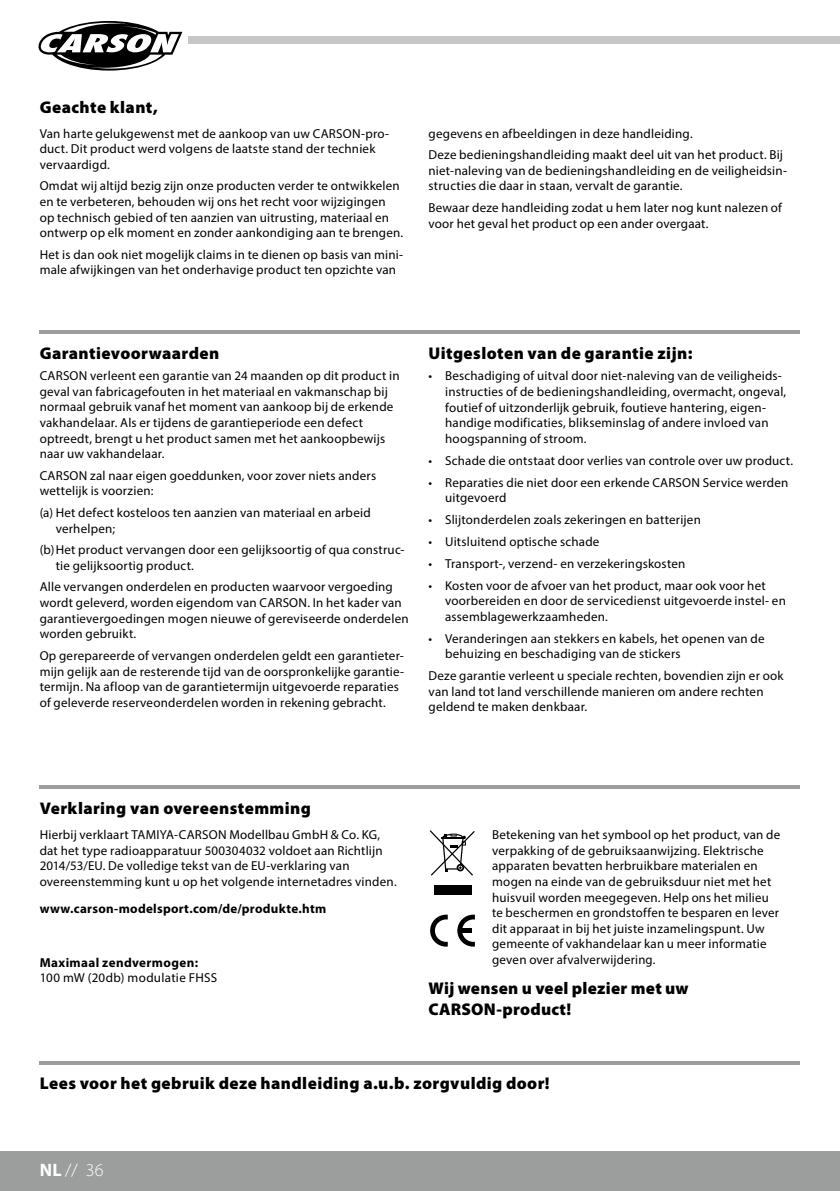
<style>
.page{position:relative;width:840px;height:1191px;background:#fff}
.page>*{position:absolute;margin:0;border:0;box-sizing:border-box;transform-origin:0 0}
.t1{font:300 18px "Myriad Pro";color:#fff}
.t2{font:900 17px/20.4px "Myriad Pro";letter-spacing:.025em;color:#000}
.t3{font:13px/15.6px "Myriad Pro";letter-spacing:.015em;color:#000}
.t4{font:700 13px "Myriad Pro";letter-spacing:.025em;color:#000}
.s1{font-weight:700}
</style>
<div class="page">
<div style="left:0;top:1151px;width:839px;height:40px;background:#9c9d9d"></div>
<hr style="left:839px;top:1151px;width:1px;height:40px;background:#9c9d9d">
<div style="left:188px;top:36px;width:651px;height:8px;background:#c5c6c6"></div>
<svg style="left:38px;top:21px;width:145px;height:50px"></svg>
<hr style="left:40px;top:330px;width:759px;height:4px;background:#9c9d9d">
<hr style="left:40px;top:785px;width:759px;height:4px;background:#9c9d9d">
<hr style="left:40px;top:1061px;width:759px;height:3px;background:#9c9d9d">
<div style="left:433px;top:885px;width:38px;height:9px;background:#000"></div>
<svg style="left:429px;top:830px;width:45px;height:45px"></svg>
<svg style="left:430px;top:914px;width:17px;height:32px"></svg>
<svg style="left:457px;top:914px;width:17px;height:32px"></svg>
<div style="left:460px;top:928px;width:11px;height:5px;background:#000"></div>
<h2 class="t2" style="left:40px;top:96px;width:119px">Geachte klant,</h2>
<p class="t3" style="left:40px;top:125px;width:350px">Van harte gelukgewenst met de aankoop van uw CARSON-pro&shy;duct. Dit product werd volgens de laatste stand der techniek vervaardigd.</p>
<p class="t3" style="left:40px;top:178px;width:365px">Omdat wij altijd bezig zijn onze producten verder te ontwikkelen en te verbeteren, behouden wij ons het recht voor wijzigingen op technisch gebied of ten aanzien van uitrusting, materiaal en ontwerp op elk moment en zonder aankondiging aan te brengen.</p>
<p class="t3" style="left:40px;top:246px;width:364px">Het is dan ook niet mogelijk claims in te dienen op basis van mini&shy;male afwijkingen van het onderhavige product ten opzichte van</p>
<p class="t3" style="left:428px;top:122px;width:356px;line-height:21.6px">gegevens en afbeeldingen in deze handleiding.<br>Deze bedieningshandleiding maakt deel uit van het product. Bij</p>
<p class="t3" style="left:428px;top:162px;width:360px">niet-naleving van de bedieningshandleiding en de veiligheidsin&shy;structies die daar in staan, vervalt de garantie.</p>
<p class="t3" style="left:428px;top:200px;width:355px">Bewaar deze handleiding zodat u hem later nog kunt nalezen of voor het geval het product op een ander overgaat.</p>
<h2 class="t2" style="left:40px;top:342px;width:181px">Garantievoorwaarden</h2>
<p class="t3" style="left:40px;top:368px;width:361px">CARSON verleent een garantie van 24 maanden op dit product in geval van fabricagefouten in het materiaal en vakmanschap bij normaal gebruik vanaf het moment van aankoop bij de erkende vakhandelaar. Als er tijdens de garantieperiode een defect optreedt, brengt u het product samen met het aankoopbewijs naar uw vakhandelaar.</p>
<p class="t3" style="left:40px;top:467px;width:338px">CARSON zal naar eigen goeddunken, voor zover niets anders wettelijk is voorzien:</p>
<p class="t3" style="left:56px;top:505px;width:316px;text-indent:-16px">(a) Het defect kosteloos ten aanzien van materiaal en arbeid verhelpen;</p>
<p class="t3" style="left:56px;top:542px;width:350px;text-indent:-16px">(b)Het product vervangen door een gelijksoortig of qua construc&shy;tie gelijksoortig product.</p>
<p class="t3" style="left:40px;top:579px;width:370px">Alle vervangen onderdelen en producten waarvoor vergoeding wordt geleverd, worden eigendom van CARSON. In het kader van garantievergoedingen mogen nieuwe of gereviseerde onderdelen worden gebruikt.</p>
<p class="t3" style="left:40px;top:647px;width:366px">Op gerepareerde of vervangen onderdelen geldt een garantieter&shy;mijn gelijk aan de resterende tijd van de oorspronkelijke garantie&shy;termijn. Na afloop van de garantietermijn uitgevoerde reparaties of geleverde reserveonderdelen worden in rekening gebracht.</p>
<h2 class="t2" style="left:428px;top:342px;width:265px">Uitgesloten van de garantie zijn:</h2>
<p class="t3" style="left:445px;top:368px;width:342px;text-indent:-17px">• Beschadiging of uitval door niet-naleving van de veiligheids&shy;instructies of de bedieningshandleiding, overmacht, ongeval, foutief of uitzonderlijk gebruik, foutieve hantering, eigen&shy;handige modificaties, blikseminslag of andere invloed van hoogspanning of stroom.</p>
<p class="t3" style="left:428px;top:452px;width:366px">• Schade die ontstaat door verlies van controle over uw product.</p>
<p class="t3" style="left:445px;top:474px;width:344px;text-indent:-17px">• Reparaties die niet door een erkende CARSON Service werden uitgevoerd</p>
<p class="t3" style="left:428px;top:511px;width:274px">• Slijtonderdelen zoals zekeringen en batterijen</p>
<p class="t3" style="left:428px;top:533px;width:172px">• Uitsluitend optische schade</p>
<p class="t3" style="left:428px;top:555px;width:258px">• Transport-, verzend- en verzekeringskosten</p>
<p class="t3" style="left:445px;top:577px;width:342px;text-indent:-17px">• Kosten voor de afvoer van het product, maar ook voor het voorbereiden en door de servicedienst uitgevoerde instel- en assemblagewerkzaamheden.</p>
<p class="t3" style="left:445px;top:630px;width:321px;text-indent:-17px">• Veranderingen aan stekkers en kabels, het openen van de behuizing en beschadiging van de stickers</p>
<p class="t3" style="left:428px;top:667px;width:356px">Deze garantie verleent u speciale rechten, bovendien zijn er ook van land tot land verschillende manieren om andere rechten geldend te maken denkbaar.</p>
<h2 class="t2" style="left:40px;top:797px;width:272px">Verklaring van overeenstemming</h2>
<p class="t3" style="left:40px;top:827px;width:358px">Hierbij verklaart TAMIYA-CARSON Modellbau GmbH &amp; Co. KG, dat het type radioapparatuur 500304032 voldoet aan Richtlijn 2014/53/EU. De volledige tekst van de EU-verklaring van overeenstemming kunt u op het volgende internetadres vinden.</p>
<p class="t4" style="left:40px;top:900px;width:288px">www.carson-modelsport.com/de/produkte.htm</p>
<p class="t4" style="left:40px;top:954px;width:160px">Maximaal zendvermogen:</p>
<p class="t3" style="left:40px;top:970px;width:179px">100 mW (20db) modulatie FHSS</p>
<p class="t3" style="left:492px;top:827px;width:289px">Betekening van het symbool op het product, van de verpakking of de gebruiksaanwijzing. Elektrische apparaten bevatten herbruikbare materialen en mogen na einde van de gebruiksduur niet met het huisvuil worden meegegeven. Help ons het milieu te beschermen en grondstoffen te besparen en lever dit apparaat in bij het juiste inzamelingspunt. Uw gemeente of vakhandelaar kan u meer informatie geven over afvalverwijdering.</p>
<h2 class="t2" style="left:428px;top:977px;width:261px">Wij wensen u veel plezier met uw<br>CARSON-product!</h2>
<h2 class="t2" style="left:40px;top:1072px;width:511px">Lees voor het gebruik deze handleiding a.u.b. zorgvuldig door!</h2>
<h1 class="t1" style="left:40px;top:1159px;width:65px"><span class="s1">NL</span> // 36</h1>
</div>
